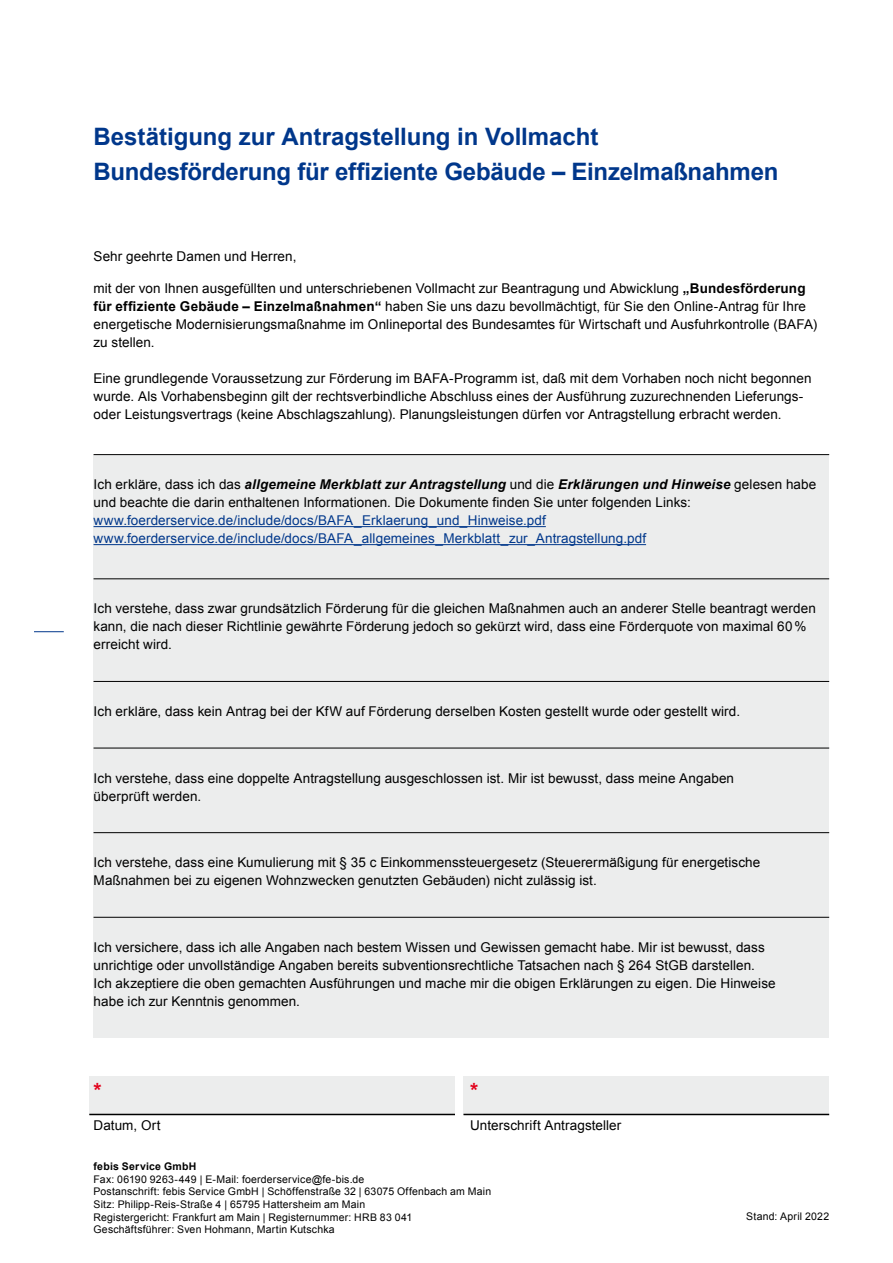
<style>
.page{position:relative;width:893px;height:1263px;background:#fff}
.page>*{position:absolute;margin:0;border:0;box-sizing:border-box;transform-origin:0 0}
.t1{font:700 24px/34.5px "Arial";letter-spacing:-.005em;color:#00378b}
.t2{font:700 21px "Arial";color:#e2001a}
.t3{font:13.5px/18px "Arial";letter-spacing:.005em;color:#000}
.t4{font:13.5px/18px "Arial";letter-spacing:.01em;color:#00378b}
.t5{font:10.5px/12.6px "Arial";letter-spacing:.015em;color:#000}
.t6{font:700 10.5px "Arial";letter-spacing:.025em;color:#000}
.s1{font-weight:700}
.s2{font-weight:700;font-style:italic}
</style>
<div class="page">
<hr style="left:34px;top:631px;width:30px;height:1px;background:#00378b">
<div style="left:94px;top:455px;width:735px;height:582px;background:#eceded"></div>
<hr style="left:94px;top:526px;width:452px;height:1px;background:#00378b">
<hr style="left:94px;top:544px;width:552px;height:1px;background:#00378b">
<hr style="left:94px;top:454px;width:735px;height:1px;background:#000">
<hr style="left:94px;top:578px;width:735px;height:1px;background:#000">
<hr style="left:94px;top:681px;width:735px;height:1px;background:#000">
<hr style="left:94px;top:748px;width:735px;height:1px;background:#000">
<hr style="left:94px;top:832px;width:735px;height:1px;background:#000">
<hr style="left:94px;top:917px;width:735px;height:1px;background:#000">
<div style="left:89px;top:1076px;width:366px;height:38px;background:#eceded"></div>
<div style="left:463px;top:1076px;width:366px;height:38px;background:#eceded"></div>
<hr style="left:89px;top:1114px;width:366px;height:1px;background:#000">
<hr style="left:463px;top:1114px;width:366px;height:1px;background:#000">
<h1 class="t1" style="left:94px;top:120px;width:686px">Bestätigung zur Antragstellung in Vollmacht<br>Bundesförderung für effiziente Gebäude – Einzelmaßnahmen</h1>
<p class="t3" style="left:94px;top:247px;width:204px">Sehr geehrte Damen und Herren,</p>
<p class="t3" style="left:94px;top:279px;width:725px">mit der von Ihnen ausgefüllten und unterschriebenen Vollmacht zur Beantragung und Abwicklung <span class="s1">„Bundesförderung für effiziente Gebäude – Einzelmaßnahmen“</span> haben Sie uns dazu bevollmächtigt, für Sie den Online-Antrag für Ihre energetische Modernisierungsmaßnahme im Onlineportal des Bundesamtes für Wirtschaft und Ausfuhrkontrolle (BAFA) zu stellen.</p>
<p class="t3" style="left:94px;top:369px;width:720px">Eine grundlegende Voraussetzung zur Förderung im BAFA-Programm ist, daß mit dem Vorhaben noch nicht begonnen wurde. Als Vorhabensbeginn gilt der rechtsverbindliche Abschluss eines der Ausführung zuzurechnenden Lieferungs&shy;oder Leistungsvertrags (keine Abschlagszahlung). Planungsleistungen dürfen vor Antragstellung erbracht werden.</p>
<p class="t3" style="left:94px;top:476px;width:724px">Ich erkläre, dass ich das <span class="s2">allgemeine Merkblatt zur Antragstellung</span> und die <span class="s2">Erklärungen und Hinweise</span> gelesen habe und beachte die darin enthaltenen Informationen. Die Dokumente finden Sie unter folgenden Links:</p>
<p class="t4" style="left:94px;top:512px;width:554px">www.foerderservice.de/include/docs/BAFA_Erklaerung_und_Hinweise.pdf www.foerderservice.de/include/docs/BAFA_allgemeines_Merkblatt_zur_Antragstellung.pdf</p>
<p class="t3" style="left:94px;top:600px;width:724px">Ich verstehe, dass zwar grundsätzlich Förderung für die gleichen Maßnahmen auch an anderer Stelle beantragt werden kann, die nach dieser Richtlinie gewährte Förderung jedoch so gekürzt wird, dass eine Förderquote von maximal 60% erreicht wird.</p>
<p class="t3" style="left:94px;top:702px;width:648px">Ich erkläre, dass kein Antrag bei der KfW auf Förderung derselben Kosten gestellt wurde oder gestellt wird.</p>
<p class="t3" style="left:94px;top:769px;width:642px">Ich verstehe, dass eine doppelte Antragstellung ausgeschlossen ist. Mir ist bewusst, dass meine Angaben überprüft werden.</p>
<p class="t3" style="left:94px;top:854px;width:668px">Ich verstehe, dass eine Kumulierung mit § 35 c Einkommenssteuergesetz (Steuerermäßigung für energetische<br>Maßnahmen bei zu eigenen Wohnzwecken genutzten Gebäuden) nicht zulässig ist.</p>
<p class="t3" style="left:94px;top:938px;width:684px">Ich versichere, dass ich alle Angaben nach bestem Wissen und Gewissen gemacht habe. Mir ist bewusst, dass unrichtige oder unvollständige Angaben bereits subventionsrechtliche Tatsachen nach § 264 StGB darstellen.<br>Ich akzeptiere die oben gemachten Ausführungen und mache mir die obigen Erklärungen zu eigen. Die Hinweise habe ich zur Kenntnis genommen.</p>
<h2 class="t2" style="left:94px;top:1076px;width:10px">*</h2>
<h2 class="t2" style="left:470px;top:1076px;width:10px">*</h2>
<p class="t3" style="left:94px;top:1117px;width:69px">Datum, Ort</p>
<p class="t3" style="left:470px;top:1117px;width:153px">Unterschrift Antragsteller</p>
<p class="t6" style="left:94px;top:1159px;width:104px">febis Service GmbH</p>
<p class="t5" style="left:94px;top:1173px;width:399px">Fax: 06190 9263-449 | E-Mail: foerderservice@fe-bis.de<br>Postanschrift: febis Service GmbH | Schöffenstraße 32 | 63075 Offenbach am Main Sitz: Philipp-Reis-Straße 4 | 65795 Hattersheim am Main<br>Registergericht: Frankfurt am Main | Registernummer: HRB 83 041<br>Geschäftsführer: Sven Hohmann, Martin Kutschka</p>
<p class="t5" style="left:746px;top:1210px;width:84px">Stand: April 2022</p>
</div>
